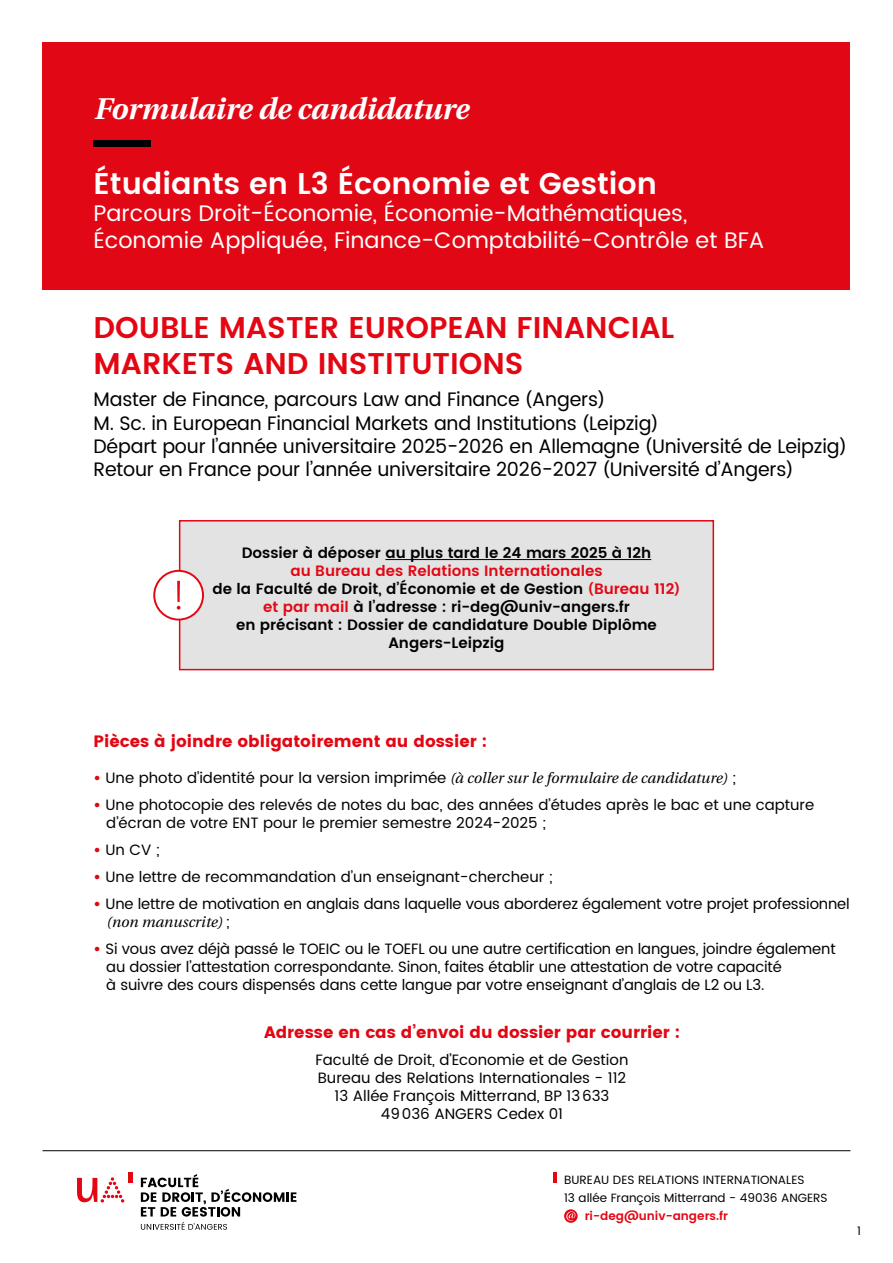
<style>
.page{position:relative;width:893px;height:1263px;background:#fff}
.page>*{position:absolute;margin:0;border:0;box-sizing:border-box;transform-origin:0 0}
.t1{font:600 30px/36px "UA Poppins Texte";color:#e30613}
.t2{font:600 30px "UA Poppins Texte";color:#fff}
.t3{font:italic 600 30px "UA Poppins Texte";color:#fff}
.t4{font:22.5px/27px "UA Poppins Texte";color:#fff}
.t5{font:19.5px/23.4px "UA Poppins Texte";letter-spacing:-.01em;color:#000}
.t6{font:700 16.5px "UA Poppins Texte";color:#e30613}
.t7{font:15px/18px "UA Poppins Texte";letter-spacing:-.01em;color:#000}
.t8{font:600 15px/18px "UA Poppins Texte";color:#000;text-align:center}
.t9{font:12px/18px "UA Poppins Texte";color:#000}
.t10{font:600 12px "UA Poppins Texte";color:#e30613}
.s1{color:#e30613}
.s2{font-weight:700;color:#e30613}
.s3{font-style:italic}
</style>
<div class="page">
<div style="left:43px;top:43px;width:807px;height:247px;background:#e20714"></div>
<svg style="left:141px;top:1174px;width:155px;height:42px"></svg>
<hr style="left:128px;top:1172px;width:4px;height:11px;background:#e30613">
<svg style="left:141px;top:1222px;width:86px;height:8px"></svg>
<svg style="left:77px;top:1177px;width:47px;height:25px"></svg>
<hr style="left:553px;top:1172px;width:4px;height:11px;background:#e30613">
<svg style="left:564px;top:1209px;width:14px;height:14px"></svg>
<svg style="left:566px;top:1211px;width:9px;height:10px"></svg>
<hr style="left:43px;top:1150px;width:807px;height:1px;background:#000">
<div style="left:94px;top:140px;width:57px;height:6px;background:#000"></div>
<div style="left:180px;top:521px;width:533px;height:149px;background:#e3e3e3"></div>
<hr style="left:385px;top:559px;width:266px;height:1px;background:#000">
<div style="left:179px;top:520px;width:535px;height:150px;border:2px solid #e30613"></div>
<svg style="left:153px;top:570px;width:51px;height:50px"></svg>
<div style="left:155px;top:572px;width:47px;height:47px;background:#fff;border-radius:50%"></div>
<svg style="left:177px;top:606px;width:4px;height:3px"></svg>
<hr style="left:177px;top:581px;width:3px;height:21px;background:#e30613">
<h1 class="t3" style="left:94px;top:84px;width:376px">Formulaire de candidature</h1>
<h1 class="t2" style="left:94px;top:161px;width:565px">Étudiants en L3 Économie et Gestion</h1>
<h2 class="t4" style="left:94px;top:201px;width:672px">Parcours Droit-Économie, Économie-Mathématiques,<br>Économie Appliquée, Finance-Comptabilité-Contrôle et BFA</h2>
<h1 class="t1" style="left:94px;top:308px;width:582px">DOUBLE MASTER EUROPEAN FINANCIAL<br>MARKETS AND INSTITUTIONS</h1>
<p class="t5" style="left:94px;top:388px;width:755px">Master de Finance, parcours Law and Finance (Angers)<br>M. Sc. in European Financial Markets and Institutions (Leipzig)<br>Départ pour l’année universitaire 2025-2026 en Allemagne (Université de Leipzig)<br>Retour en France pour l’année universitaire 2026-2027 (Université d’Angers)</p>
<p class="t8" style="left:242px;top:543px;width:411px">Dossier à déposer au plus tard le 24 mars 2025 à 12h</p>
<p class="t8" style="left:212px;top:561px;width:470px"><span class="s1">au Bureau des Relations Internationales<br></span>de la Faculté de Droit, d’Économie et de Gestion <span class="s1">(Bureau 112) et par mail</span> à l’adresse : ri-deg@univ-angers.fr<br>en précisant : Dossier de candidature Double Diplôme Angers-Leipzig</p>
<p class="t6" style="left:94px;top:731px;width:395px">Pièces à joindre obligatoirement au dossier :</p>
<p class="t7" style="left:94px;top:769px;width:644px"><span class="s2">•</span> Une photo d’identité pour la version imprimée <span class="s3">(à coller sur le formulaire de candidature)</span> ;</p>
<p class="t7" style="left:106px;top:796px;width:709px;text-indent:-13px"><span class="s2">•</span> Une photocopie des relevés de notes du bac, des années d’études après le bac et une capture d’écran de votre ENT pour le premier semestre 2024-2025 ;</p>
<p class="t7" style="left:94px;top:841px;width:68px"><span class="s2">•</span> Un CV ;</p>
<p class="t7" style="left:94px;top:868px;width:461px"><span class="s2">•</span> Une lettre de recommandation d’un enseignant-chercheur ;</p>
<p class="t7" style="left:106px;top:895px;width:745px;text-indent:-13px"><span class="s2">•</span> Une lettre de motivation en anglais dans laquelle vous aborderez également votre projet professionnel <span class="s3">(non manuscrite)</span> ;</p>
<p class="t7" style="left:106px;top:940px;width:731px;text-indent:-13px"><span class="s2">•</span> Si vous avez déjà passé le TOEIC ou le TOEFL ou une autre certification en langues, joindre également au dossier l’attestation correspondante. Sinon, faites établir une attestation de votre capacité<br>à suivre des cours dispensés dans cette langue par votre enseignant d’anglais de L2 ou L3.</p>
<p class="t6" style="left:264px;top:1023px;width:417px">Adresse en cas d’envoi du dossier par courrier :</p>
<p class="t7" style="left:316px;top:1051px;width:314px;text-align:center">Faculté de Droit, d’Economie et de Gestion Bureau des Relations Internationales - 112<br>13 Allée François Mitterrand, BP 13633<br>49036 ANGERS Cedex 01</p>
<p class="t9" style="left:564px;top:1171px;width:265px">BUREAU DES RELATIONS INTERNATIONALES<br>13 allée François Mitterrand - 49036 ANGERS</p>
<p class="t10" style="left:585px;top:1207px;width:145px">ri-deg@univ-angers.fr</p>
<p class="t9" style="left:857px;top:1222px;width:5px">1</p>
</div>
